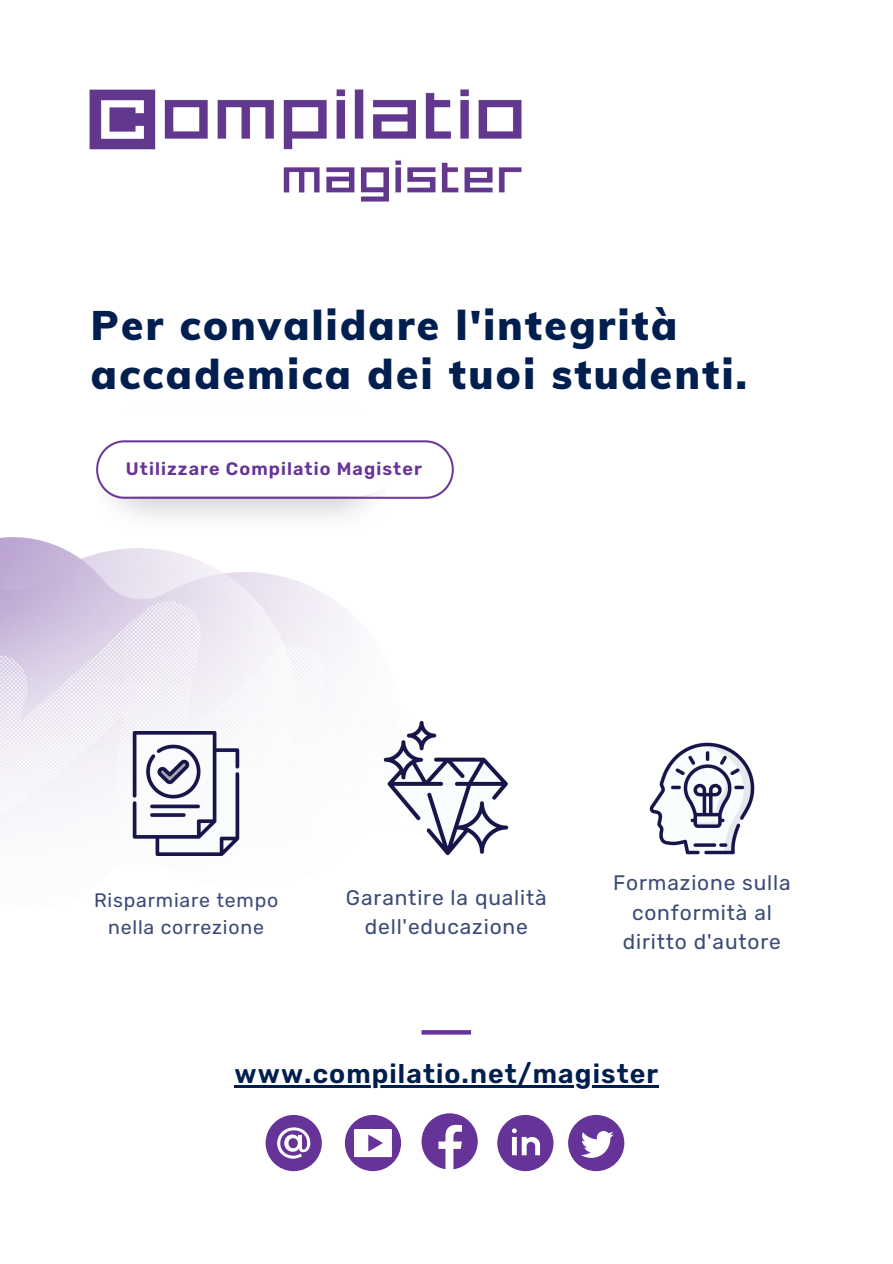
<style>
.page{position:relative;width:893px;height:1264px;background:#fff}
.page>*{position:absolute;margin:0;border:0;box-sizing:border-box;transform-origin:0 0}
.t1{font:900 40.5px/48.3px "Muli";letter-spacing:.06em;color:#001e4e}
.t2{font:600 26.7px "Rubik";letter-spacing:.04em;color:#001e4e}
.t3{font:21px/29.2px "Rubik";letter-spacing:.04em;color:#3b4b76;text-align:center}
.t4{font:19.5px/27px "Rubik";letter-spacing:.04em;color:#3b4b76;text-align:center}
.t5{font:600 18px "Rubik";letter-spacing:.06em;color:#639}
</style>
<div class="page">
<svg style="left:0;top:537px;width:471px;height:498px"></svg>
<img style="left:0;top:591px;width:435px;height:271px">
<svg style="left:421px;top:1113px;width:56px;height:56px"></svg>
<svg style="left:497px;top:1114px;width:56px;height:57px"></svg>
<svg style="left:568px;top:1114px;width:56px;height:57px"></svg>
<svg style="left:345px;top:1114px;width:56px;height:57px"></svg>
<svg style="left:265px;top:1114px;width:57px;height:57px"></svg>
<svg style="left:421px;top:1030px;width:50px;height:4px"></svg>
<img style="left:113px;top:498px;width:274px;height:20px">
<img style="left:97px;top:440px;width:356px;height:58px">
<img style="left:89px;top:89px;width:433px;height:113px">
<img style="left:649px;top:742px;width:106px;height:113px">
<img style="left:124px;top:731px;width:124px;height:125px">
<img style="left:379px;top:720px;width:130px;height:135px">
<hr style="left:234px;top:1085px;width:425px;height:2px;background:#001e4e">
<h1 class="t1" style="left:91px;top:301px;width:657px">Per convalidare l'integrità accademica dei tuoi studenti.</h1>
<p class="t5" style="left:126px;top:458px;width:297px">Utilizzare Compilatio Magister</p>
<p class="t4" style="left:94px;top:887px;width:186px">Risparmiare tempo nella correzione</p>
<p class="t3" style="left:346px;top:883px;width:202px">Garantire la qualità dell'educazione</p>
<p class="t3" style="left:613px;top:868px;width:179px">Formazione sulla conformità al diritto d'autore</p>
<p class="t2" style="left:234px;top:1057px;width:425px">www.compilatio.net/magister</p>
</div>
